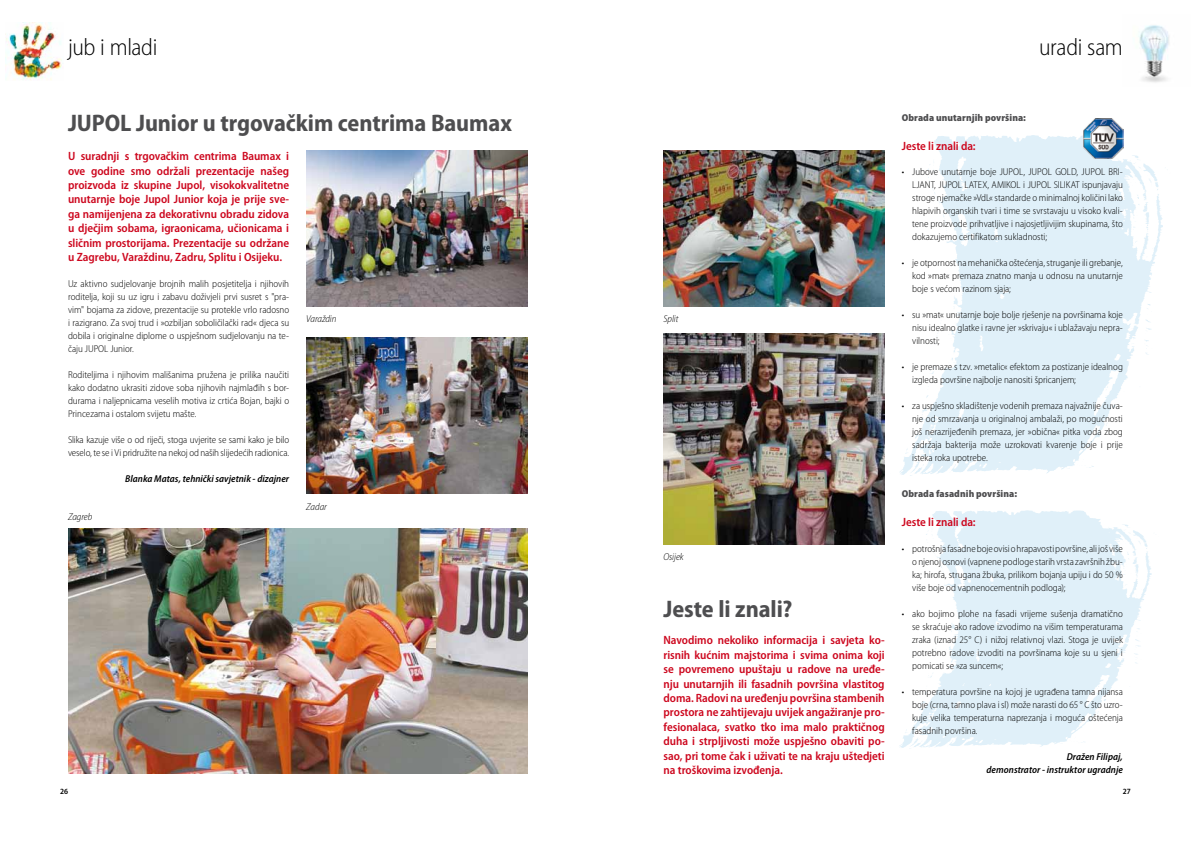
<style>
.page{position:relative;width:1191px;height:842px;background:#fff}
.page>*{position:absolute;margin:0;border:0;box-sizing:border-box;transform-origin:0 0}
.t1{font:700 semi-condensed 24px "Myriad Pro";letter-spacing:-.005em;color:#4e4e50}
.t2{font:300 semi-condensed 24px "Myriad Pro";letter-spacing:-.015em;color:#000}
.t3{font:600 semi-condensed 12px/14.4px "Myriad Pro";letter-spacing:-.005em;color:#cd071e;text-align:justify}
.t4{font:300 semi-condensed 10px/13px "Myriad Pro";letter-spacing:-.005em;color:#000;text-align:justify}
.t5{font:italic 600 semi-condensed 10px/13px "Myriad Pro";letter-spacing:.005em;color:#000;text-align:right}
.t6{font:900 semi-condensed 10px "Myriad Pro";letter-spacing:.01em;color:#4e4e50}
.t7{font:italic 300 semi-condensed 10px "Myriad Pro";letter-spacing:-.005em;color:#000}
.t8{font:600 semi-condensed 8px "Myriad Pro";color:#000}
</style>
<div class="page">
<svg style="left:899px;top:510px;width:253px;height:238px;fill:#e0f0f9"></svg>
<svg style="left:900px;top:135px;width:263px;height:341px;fill:#e0f0f9"></svg>
<img style="left:6px;top:23px;width:56px;height:57px">
<img style="left:663px;top:334px;width:221px;height:210px">
<img style="left:663px;top:150px;width:221px;height:156px">
<img style="left:306px;top:150px;width:221px;height:156px">
<img style="left:306px;top:338px;width:221px;height:156px">
<img style="left:68px;top:529px;width:459px;height:245px">
<img style="left:1083px;top:119px;width:40px;height:40px">
<img style="left:1139px;top:25px;width:30px;height:58px">
<h1 class="t2" style="left:68px;top:34px;width:91px">jub i mladi</h1>
<h1 class="t2" style="left:1039px;top:34px;width:85px">uradi sam</h1>
<h1 class="t1" style="left:68px;top:110px;width:445px">JUPOL Junior u trgovačkim centrima Baumax</h1>
<p class="t3" style="left:68px;top:149px;width:223px">U suradnji s trgovačkim centrima Baumax i ove godine smo održali prezentacije našeg proizvoda iz skupine Jupol, visokokvalitetne unutarnje boje Jupol Junior koja je prije sve&shy;ga namijenjena za dekorativnu obradu zidova u dječjim sobama, igraonicama, učionicama i sličnim prostorijama. Prezentacije su održane u Zagrebu, Varaždinu, Zadru, Splitu i Osijeku.</p>
<p class="t4" style="left:68px;top:277px;width:223px">Uz aktivno sudjelovanje brojnih malih posjetitelja i njihovih roditelja, koji su uz igru i zabavu doživjeli prvi susret s "pra&shy;vim" bojama za zidove, prezentacije su protekle vrlo radosno i razigrano. Za svoj trud i »ozbiljan soboličilački rad« djeca su dobila i originalne diplome o uspješnom sudjelovanju na te&shy;čaju JUPOL Junior.</p>
<p class="t4" style="left:68px;top:368px;width:223px">Roditeljima i njihovim mališanima pružena je prilika naučiti kako dodatno ukrasiti zidove soba njihovih najmlađih s bor&shy;durama i naljepnicama veselih motiva iz crtića Bojan, bajki o Princezama i ostalom svijetu mašte.</p>
<p class="t4" style="left:68px;top:433px;width:223px">Slika kazuje više o od riječi, stoga uvjerite se sami kako je bilo veselo, te se i Vi pridružite na nekoj od naših slijedećih radionica.</p>
<p class="t5" style="left:125px;top:472px;width:165px">Blanka Matas, tehnički savjetnik - dizajner</p>
<p class="t7" style="left:68px;top:511px;width:26px">Zagreb</p>
<p class="t7" style="left:306px;top:314px;width:32px">Varaždin</p>
<p class="t7" style="left:663px;top:314px;width:16px">Split</p>
<p class="t7" style="left:306px;top:501px;width:22px">Zadar</p>
<p class="t7" style="left:663px;top:552px;width:22px">Osijek</p>
<h1 class="t1" style="left:663px;top:595px;width:130px">Jeste li znali?</h1>
<p class="t3" style="left:663px;top:633px;width:223px">Navodimo nekoliko informacija i savjeta ko&shy;risnih kućnim majstorima i svima onima koji se povremeno upuštaju u radove na uređe&shy;nju unutarnjih ili fasadnih površina vlastitog doma. Radovi na uređenju površina stambenih prostora ne zahtijevaju uvijek angažiranje pro&shy;fesionalaca, svatko tko ima malo praktičnog duha i strpljivosti može uspješno obaviti po&shy;sao, pri tome čak i uživati te na kraju uštedjeti na troškovima izvođenja.</p>
<p class="t6" style="left:901px;top:112px;width:126px">Obrada unutarnjih površina:</p>
<p class="t3" style="left:901px;top:139px;width:75px">Jeste li znali da:</p>
<p class="t4" style="left:912px;top:166px;width:212px;text-indent:-10px">• Jubove unutarnje boje JUPOL, JUPOL GOLD, JUPOL BRI-LJANT, JUPOL LATEX, AMIKOL i JUPOL SILIKAT ispunjavaju stroge njemačke »VdL« standarde o minimalnoj količini lako hlapivih organskih tvari i time se svrstavaju u visoko kvali&shy;tene proizvode prihvatljive i najosjetljivijim skupinama, što dokazujemo certifikatom sukladnosti;</p>
<p class="t4" style="left:912px;top:257px;width:212px;text-indent:-10px">• je otpornost na mehanička oštećenja, struganje ili grebanje, kod »mat« premaza znatno manja u odnosu na unutarnje boje s većom razinom sjaja;</p>
<p class="t4" style="left:912px;top:309px;width:212px;text-indent:-10px">• su »mat« unutarnje boje bolje rješenje na površinama koje nisu idealno glatke i ravne jer »skrivaju« i ublažavaju nepra&shy;vilnosti;</p>
<p class="t4" style="left:912px;top:361px;width:212px;text-indent:-10px">• je premaze s tzv. »metalic« efektom za postizanje idealnog izgleda površine najbolje nanositi špricanjem;</p>
<p class="t4" style="left:912px;top:400px;width:212px;text-indent:-10px">• za uspješno skladištenje vodenih premaza najvažnije čuva&shy;nje od smrzavanja u originalnoj ambalaži, po mogućnosti još nerazrijeđenih premaza, jer »obična« pitka voda zbog sadržaja bakterija može uzrokovati kvarenje boje i prije isteka roka upotrebe.</p>
<p class="t6" style="left:901px;top:488px;width:117px">Obrada fasadnih površina:</p>
<p class="t3" style="left:901px;top:515px;width:75px">Jeste li znali da:</p>
<p class="t4" style="left:912px;top:542px;width:212px;text-indent:-10px">• potrošnja fasadne boje ovisi o hrapavosti površine, ali još više o njenoj osnovi (vapnene podloge starih vrsta završnih žbu&shy;ka; hirofa, strugana žbuka, prilikom bojanja upiju i do 50 % više boje od vapnenocementnih podloga);</p>
<p class="t4" style="left:912px;top:607px;width:212px;text-indent:-10px">• ako bojimo plohe na fasadi vrijeme sušenja dramatično se skraćuje ako radove izvodimo na višim temperaturama zraka (iznad 25° C) i nižoj relativnoj vlazi. Stoga je uvijek potrebno radove izvoditi na površinama koje su u sjeni i pomicati se »za suncem«;</p>
<p class="t4" style="left:912px;top:685px;width:212px;text-indent:-10px">• temperatura površine na kojoj je ugrađena tamna nijansa boje (crna, tamno plava i sl) može narasti do 65 ° C što uzro&shy;kuje velika temperaturna naprezanja i moguća oštećenja fasadnih površina.</p>
<p class="t5" style="left:986px;top:750px;width:138px">Dražen Filipaj,<br>demonstrator - instruktor ugradnje</p>
<p class="t8" style="left:60px;top:787px;width:9px">26</p>
<p class="t8" style="left:1123px;top:787px;width:9px">27</p>
</div>
